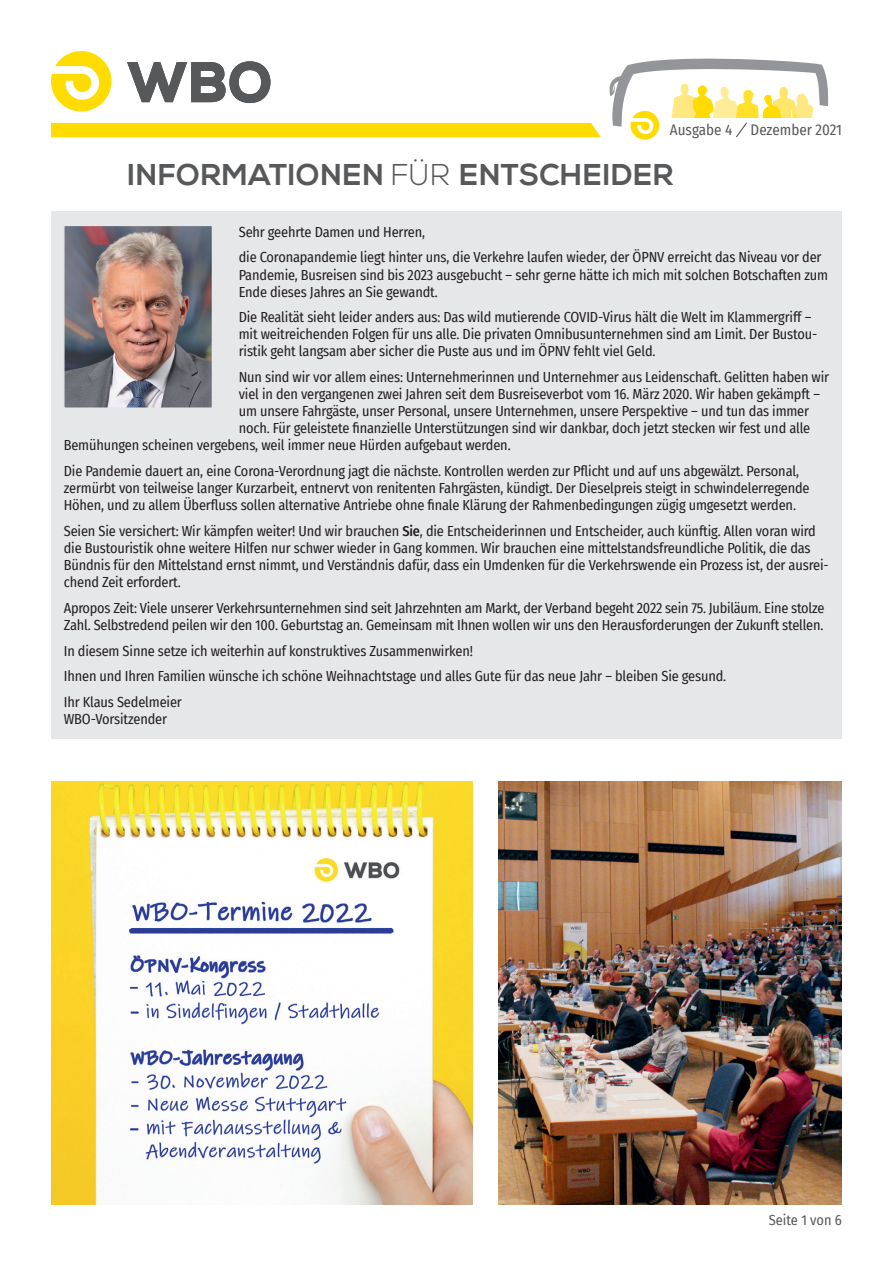
<style>
.page{position:relative;width:893px;height:1263px;background:#fff}
.page>*{position:absolute;margin:0;border:0;box-sizing:border-box;transform-origin:0 0}
.t1{font:700 30px "Nexa";letter-spacing:.025em;color:#57585a}
.t2{font:15px "Fira Sans Condensed";color:#57585a}
.t3{font:14.25px/17.1px "Fira Sans Condensed";letter-spacing:-.01em;color:#231f20}
.t4{font:14.25px "Fira Sans Condensed";color:#57585a}
.s1{font-weight:300}
.s2{font-weight:500}
</style>
<div class="page">
<img style="left:498px;top:781px;width:343px;height:424px">
<svg style="left:127px;top:61px;width:144px;height:42px"></svg>
<svg style="left:51px;top:51px;width:61px;height:61px"></svg>
<svg style="left:610px;top:59px;width:218px;height:81px"></svg>
<div style="left:51px;top:123px;width:550px;height:14px;background:#ffdc01"></div>
<div style="left:51px;top:212px;width:791px;height:527px;background:#e6e7e9"></div>
<img style="left:66px;top:228px;width:144px;height:178px">
<div style="left:63px;top:225px;width:150px;height:184px;border:2px solid #e6e7e9"></div>
<img style="left:51px;top:781px;width:421px;height:424px">
<p class="t2" style="left:670px;top:119px;width:174px">Ausgabe 4 Dezember 2021</p>
<h1 class="t1" style="left:128px;top:158px;width:547px">INFORMATIONEN <span class="s1">FÜR</span> ENTSCHEIDER</h1>
<p class="t3" style="left:239px;top:219px;width:584px;line-height:25.7px">Sehr geehrte Damen und Herren,<br>die Coronapandemie liegt hinter uns, die Verkehre laufen wieder, der ÖPNV erreicht das Niveau vor der</p>
<p class="t3" style="left:239px;top:266px;width:591px">Pandemie, Busreisen sind bis 2023 ausgebucht – sehr gerne hätte ich mich mit solchen Botschaften zum<br>Ende dieses Jahres an Sie gewandt.</p>
<p class="t3" style="left:239px;top:308px;width:580px">Die Realität sieht leider anders aus: Das wild mutierende COVID-Virus hält die Welt im Klammergriff – mit weitreichenden Folgen für uns alle. Die privaten Omnibusunternehmen sind am Limit. Der Bustou&shy;ristik geht langsam aber sicher die Puste aus und im ÖPNV fehlt viel Geld.</p>
<p class="t3" style="left:239px;top:368px;width:592px">Nun sind wir vor allem eines: Unternehmerinnen und Unternehmer aus Leidenschaft. Gelitten haben wir</p>
<p class="t3" style="left:239px;top:385px;width:583px">viel in den vergangenen zwei Jahren seit dem Busreiseverbot vom 16. März 2020. Wir haben gekämpft –</p>
<p class="t3" style="left:239px;top:402px;width:572px">um unsere Fahrgäste, unser Personal, unsere Unternehmen, unsere Perspektive – und tun das immer</p>
<p class="t3" style="left:239px;top:419px;width:573px">noch. Für geleistete finanzielle Unterstützungen sind wir dankbar, doch jetzt stecken wir fest und alle</p>
<p class="t3" style="left:64px;top:436px;width:448px">Bemühungen scheinen vergebens, weil immer neue Hürden aufgebaut werden.</p>
<p class="t3" style="left:64px;top:462px;width:747px">Die Pandemie dauert an, eine Corona-Verordnung jagt die nächste. Kontrollen werden zur Pflicht und auf uns abgewälzt. Personal, zermürbt von teilweise langer Kurzarbeit, entnervt von renitenten Fahrgästen, kündigt. Der Dieselpreis steigt in schwindelerregende<br>Höhen, und zu allem Überfluss sollen alternative Antriebe ohne finale Klärung der Rahmenbedingungen zügig umgesetzt werden.</p>
<p class="t3" style="left:64px;top:522px;width:766px">Seien Sie versichert: Wir kämpfen weiter! Und wir brauchen <span class="s2">Sie</span>, die Entscheiderinnen und Entscheider, auch künftig. Allen voran wird die Bustouristik ohne weitere Hilfen nur schwer wieder in Gang kommen. Wir brauchen eine mittelstandsfreundliche Politik, die das Bündnis für den Mittelstand ernst nimmt, und Verständnis dafür, dass ein Umdenken für die Verkehrswende ein Prozess ist, der ausrei&shy;chend Zeit erfordert.</p>
<p class="t3" style="left:64px;top:599px;width:762px">Apropos Zeit: Viele unserer Verkehrsunternehmen sind seit Jahrzehnten am Markt, der Verband begeht 2022 sein 75. Jubiläum. Eine stolze<br>Zahl. Selbstredend peilen wir den 100. Geburtstag an. Gemeinsam mit Ihnen wollen wir uns den Herausforderungen der Zukunft stellen.</p>
<p class="t3" style="left:64px;top:637px;width:664px;line-height:25.7px">In diesem Sinne setze ich weiterhin auf konstruktives Zusammenwirken!<br>Ihnen und Ihren Familien wünsche ich schöne Weihnachtstage und alles Gute für das neue Jahr – bleiben Sie gesund.<br>Ihr Klaus Sedelmeier</p>
<p class="t3" style="left:64px;top:710px;width:105px">WBO-Vorsitzender</p>
<p class="t4" style="left:769px;top:1209px;width:75px">Seite 1 von 6</p>
</div>
